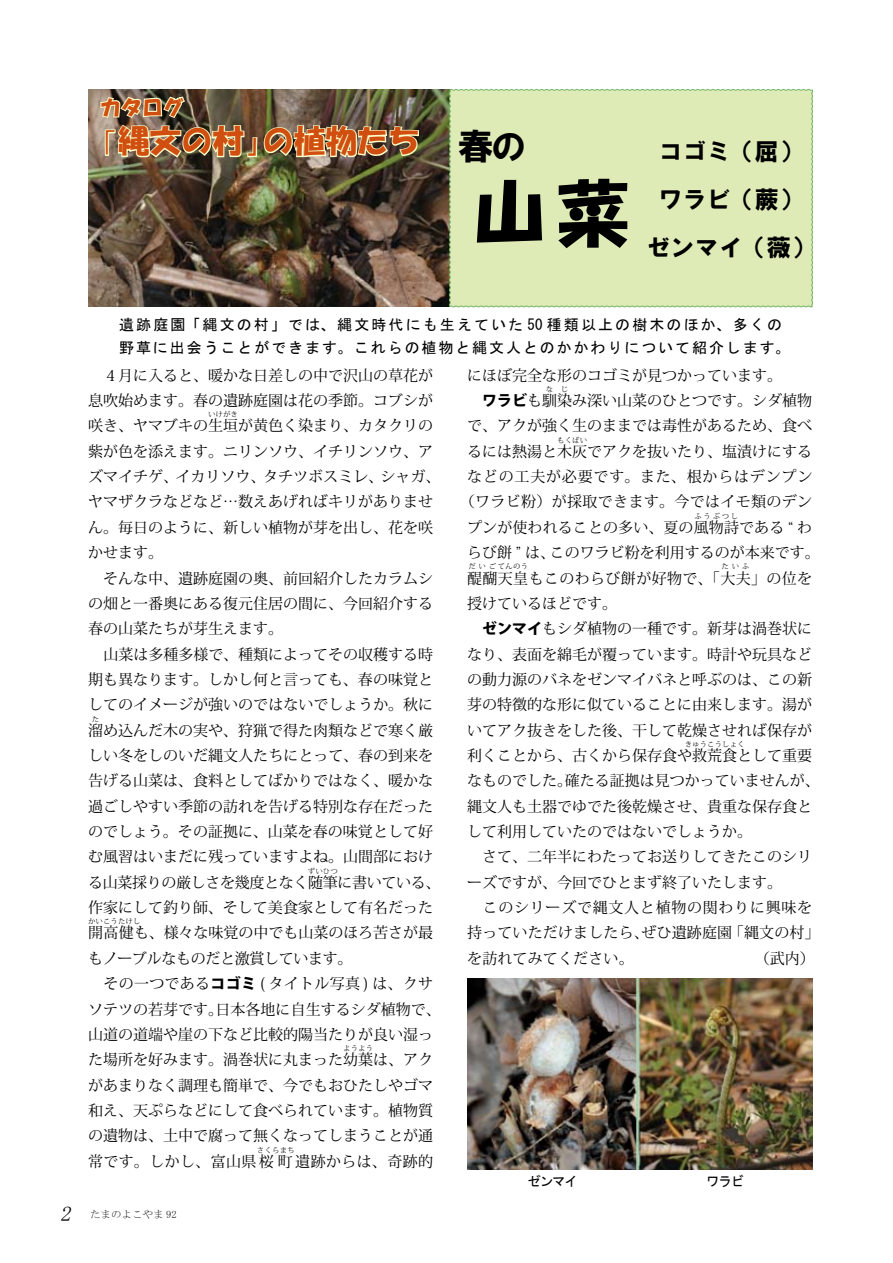
<style>
.page{position:relative;width:893px;height:1263px;background:#fff}
.page>*{position:absolute;margin:0;border:0;box-sizing:border-box;transform-origin:0 0}
.t1{font:72px "HGS Soei Kakupoptai";color:#000}
.t2{font:36px "HGS Soei Kakugothic UB";color:#000}
.t3{font:31.5px "HGS Soei Kakupoptai";color:#d04f10}
.t4{font:24px/48px "HGS Soei Kakugothic UB";color:#000}
.t5{font:21px "HGS Soei Kakupoptai";color:#d04f10}
.t6{font:15px/25.3px "Koz Min Pro";color:#000}
.t7{font:15px/22.5px "MS Gothic";letter-spacing:.125em;color:#000}
.t8{font:15px/25.3px "Koz Min Pro";letter-spacing:.025em;color:#000;text-align:center}
.t9{font:13.5px "MS Gothic";letter-spacing:-.08em;color:#000}
.t10{font:10.5px "MS Mincho";color:#201e1e}
.t11{font:7.5px "Koz Min Pro";color:#000}
.t12{font:7.5px "Koz Min Pro";letter-spacing:.12em;color:#000}
.s1{font-size:27px}
.s2{font-family:"Koz Go Pro";font-weight:800}
</style>
<div class="page">
<img style="left:88px;top:90px;width:361px;height:216px">
<img style="left:99px;top:95px;width:159px;height:64px">
<img style="left:265px;top:124px;width:155px;height:35px">
<img style="left:468px;top:978px;width:344px;height:192px">
<div style="left:449px;top:89px;width:364px;height:219px;background:#deebb7"></div>
<h3 class="t5" style="left:100px;top:97px;width:85px">カタログ</h3>
<h3 class="t3" style="left:100px;top:125px;width:321px"><span class="s1">｢</span>縄文の村」の植物たち</h3>
<h2 class="t2" style="left:458px;top:128px;width:71px">春の</h2>
<h1 class="t1" style="left:473px;top:177px;width:158px">山 菜</h1>
<h3 class="t4" style="left:659px;top:127px;width:146px">コゴミ（屈）ワラビ（蕨）</h3>
<h3 class="t4" style="left:647px;top:223px;width:170px">ゼンマイ（薇）</h3>
<p class="t7" style="left:119px;top:314px;width:672px">遺跡庭園「縄文の村」では、縄文時代にも生えていた 50 種類以上の樹木のほか、多くの野草に出会うことができます。これらの植物と縄文人とのかかわりについて紹介します。</p>
<p class="t6" style="left:88px;top:362px;width:347px;text-align:justify">　４月に入ると、暖かな日差しの中で沢山の草花が息吹始めます。春の遺跡庭園は花の季節。コブシが咲き、ヤマブキの生垣が黄色く染まり、カタクリの</p>
<p class="t11" style="left:208px;top:409px;width:31px">いけがき</p>
<p class="t6" style="left:88px;top:438px;width:354px">紫が色を添えます。ニリンソウ、イチリンソウ、アズマイチゲ、イカリソウ、タチツボスミレ、シャガ、ヤマザクラなどなど…数えあげればキリがありません。毎日のように、新しい植物が芽を出し、花を咲かせます。<br>　そんな中、遺跡庭園の奥、前回紹介したカラムシの畑と一番奥にある復元住居の間に、今回紹介する春の山菜たちが芽生えます。<br>　山菜は多種多様で、種類によってその収穫する時期も異なります。しかし何と言っても、春の味覚としてのイメージが強いのではないでしょうか。秋に溜め込んだ木の実や、狩猟で得た肉類などで寒く厳</p>
<p class="t11" style="left:92px;top:713px;width:9px">た</p>
<p class="t6" style="left:88px;top:742px;width:354px">しい冬をしのいだ縄文人たちにとって、春の到来を告げる山菜は、食料としてばかりではなく、暖かな過ごしやすい季節の訪れを告げる特別な存在だったのでしょう。その証拠に、山菜を春の味覚として好む風習はいまだに残っていますよね。山間部における山菜採りの厳しさを幾度となく随筆に書いている、</p>
<p class="t11" style="left:308px;top:866px;width:31px">ずいひつ</p>
<p class="t6" style="left:88px;top:894px;width:347px">作家にして釣り師、そして美食家として有名だった開高健も、様々な味覚の中でも山菜のほろ苦さが最</p>
<p class="t11" style="left:88px;top:916px;width:54px">かいこうたけし</p>
<p class="t6" style="left:88px;top:945px;width:354px">もノーブルなものだと激賞しています。<br>　その一つである<span class="s2">コゴミ</span> ( タイトル写真 ) は、クサソテツの若芽です。日本各地に自生するシダ植物で、山道の道端や崖の下など比較的陽当たりが良い湿った場所を好みます。渦巻状に丸まった幼葉は、アク</p>
<p class="t11" style="left:343px;top:1043px;width:31px">ようよう</p>
<p class="t6" style="left:88px;top:1072px;width:347px;text-align:justify">があまりなく調理も簡単で、今でもおひたしやゴマ和え、天ぷらなどにして食べられています。植物質の遺物は、土中で腐って無くなってしまうことが通常です。しかし、富山県桜町遺跡からは、奇跡的</p>
<p class="t11" style="left:257px;top:1144px;width:39px">さくらまち</p>
<p class="t10" style="left:90px;top:1208px;width:88px">たまのよこやま 92</p>
<p class="t6" style="left:482px;top:362px;width:331px;text-indent:-15px">にほぼ完全な形のコゴミが見つかっています。<br><span class="s2">ワラビ</span>も馴染み深い山菜のひとつです。シダ植物</p>
<p class="t11" style="left:546px;top:384px;width:24px">な じ</p>
<p class="t6" style="left:467px;top:413px;width:346px">で、アクが強く生のままでは毒性があるため、食べるには熱湯と木灰でアクを抜いたり、塩漬けにする</p>
<p class="t11" style="left:557px;top:435px;width:31px">もくばい</p>
<p class="t8" style="left:460px;top:463px;width:354px">などの工夫が必要です。また、根からはデンプン（ワラビ粉）が採取できます。今ではイモ類のデンプンが使われることの多い、夏の風物詩である “ わ</p>
<p class="t11" style="left:695px;top:511px;width:45px">ふうぶつし</p>
<p class="t6" style="left:467px;top:539px;width:354px">らび餅 ” は、このワラビ粉を利用するのが本来です。醍醐天皇もこのわらび餅が好物で、「大夫」の位を</p>
<p class="t12" style="left:468px;top:561px;width:61px">だいごてんのう</p>
<p class="t11" style="left:722px;top:561px;width:29px">たいふ</p>
<p class="t6" style="left:467px;top:590px;width:151px">授けているほどです。</p>
<p class="t6" style="left:482px;top:615px;width:331px"><span class="s2">ゼンマイ</span>もシダ植物の一種です。新芽は渦巻状に</p>
<p class="t6" style="left:467px;top:641px;width:346px">なり、表面を綿毛が覆っています。時計や玩具など</p>
<p class="t6" style="left:467px;top:666px;width:346px">の動力源のバネをゼンマイバネと呼ぶのは、この新</p>
<p class="t6" style="left:467px;top:692px;width:346px">芽の特徴的な形に似ていることに由来します。湯が</p>
<p class="t6" style="left:467px;top:717px;width:346px">いてアク抜きをした後、干して乾燥させれば保存が</p>
<p class="t6" style="left:467px;top:742px;width:346px">利くことから、古くから保存食や救荒食として重要</p>
<p class="t11" style="left:685px;top:739px;width:61px">きゅうこうしょく</p>
<p class="t6" style="left:467px;top:768px;width:354px">なものでした。確たる証拠は見つかっていませんが、縄文人も土器でゆでた後乾燥させ、貴重な保存食として利用していたのではないでしょうか。<br>　さて、二年半にわたってお送りしてきたこのシリーズですが、今回でひとまず終了いたします。<br>　このシリーズで縄文人と植物の関わりに興味を持っていただけましたら、ぜひ遺跡庭園「縄文の村」を訪れてみてください。　　　　　　　　 （武内）</p>
<p class="t9" style="left:527px;top:1174px;width:52px">ゼンマイ</p>
<p class="t9" style="left:706px;top:1174px;width:40px">ワラビ</p>
</div>
